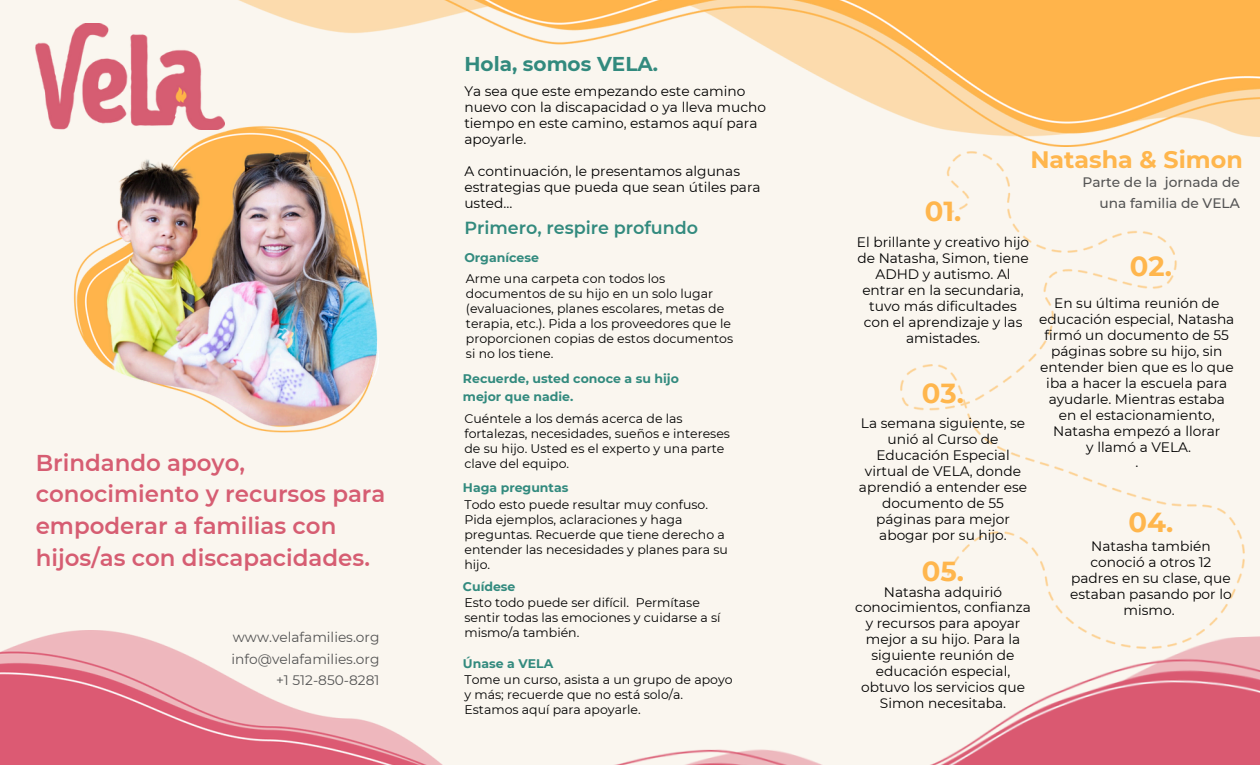
<style>
.page{position:relative;width:1260px;height:765px;background:#faf6ef}
.page>*{position:absolute;margin:0;border:0;box-sizing:border-box;transform-origin:0 0}
.t1{font:700 27.5px "Montserrat";color:#ffb64d}
.t2{font:700 23.75px "Montserrat";color:#ffb64d}
.t3{font:600 22.88px/31.9px "Montserrat";color:#d65d72}
.t4{font:700 20px "Montserrat";color:#328a7e}
.t5{font:600 17.5px "Montserrat";color:#328a7e}
.t6{font:13.75px/16px "Montserrat";color:#000;text-align:center}
.t7{font:13.75px "Montserrat";color:#545454}
.t8{font:500 13.75px/21.5px "Montserrat";color:#545454;text-align:right}
.t9{font:12.5px/15px "Montserrat";color:#000}
.t10{font:700 12.5px/18.8px "Montserrat";color:#328a7e}
</style>
<div class="page">
<img style="left:0;top:630px;width:443px;height:135px">
<img style="left:238px;top:0;width:1022px;height:147px">
<img style="left:901px;top:151px;width:343px;height:473px">
<img style="left:36px;top:24px;width:166px;height:106px">
<img style="left:59px;top:108px;width:340px;height:325px">
<img style="left:614px;top:624px;width:646px;height:141px">
<p class="t3" style="left:36px;top:446px;width:351px">Brindando apoyo, conocimiento y recursos para empoderar a familias con hijos/as con discapacidades.</p>
<h5 class="t7" style="left:233px;top:629px;width:148px">www.velafamilies.org</h5>
<p class="t7" style="left:232px;top:651px;width:149px">info@velafamilies.org</p>
<p class="t7" style="left:276px;top:672px;width:105px">+1 512-850-8281</p>
<h1 class="t4" style="left:464px;top:52px;width:195px">Hola, somos VELA.</h1>
<h1 class="t6" style="left:464px;top:84px;width:303px;text-align:left">Ya sea que este empezando este camino nuevo con la discapacidad o ya lleva mucho tiempo en este camino, estamos aquí para apoyarle.</h1>
<h5 class="t6" style="left:464px;top:163px;width:298px;text-align:left">A continuación, le presentamos algunas estrategias que pueda que sean útiles para usted...</h5>
<p class="t5" style="left:464px;top:217px;width:235px">Primero, respire profundo</p>
<h5 class="t10" style="left:464px;top:248px;width:76px">Organícese</h5>
<h2 class="t9" style="left:466px;top:272px;width:269px">Arme una carpeta con todos los documentos de su hijo en un solo lugar (evaluaciones, planes escolares, metas de terapia, etc.). Pida a los proveedores que le proporcionen copias de estos documentos si no los tiene.</h2>
<p class="t10" style="left:463px;top:369px;width:217px">Recuerde, usted conoce a su hijo mejor que nadie.</p>
<p class="t9" style="left:465px;top:411px;width:267px">Cuéntele a los demás acerca de las fortalezas, necesidades, sueños e intereses de su hijo. Usted es el experto y una parte clave del equipo.</p>
<h5 class="t10" style="left:463px;top:478px;width:107px">Haga preguntas</h5>
<p class="t9" style="left:465px;top:497px;width:265px">Todo esto puede resultar muy confuso.<br>Pida ejemplos, aclaraciones y haga preguntas. Recuerde que tiene derecho a entender las necesidades y planes para su hijo.</p>
<p class="t10" style="left:463px;top:577px;width:54px">Cuídese</p>
<p class="t9" style="left:465px;top:595px;width:258px">Esto todo puede ser difícil. Permítase sentir todas las emociones y cuidarse a sí mismo/a también.</p>
<h5 class="t10" style="left:463px;top:654px;width:92px">Únase a VELA</h5>
<p class="t9" style="left:465px;top:673px;width:270px">Tome un curso, asista a un grupo de apoyo y más; recuerde que no está solo/a.<br>Estamos aquí para apoyarle.</p>
<p class="t1" style="left:925px;top:194px;width:38px">01.</p>
<p class="t2" style="left:1030px;top:145px;width:214px">Natasha &amp; Simon</p>
<p class="t8" style="left:1082px;top:171px;width:159px">Parte de la jornada de una familia de VELA</p>
<h5 class="t6" style="left:857px;top:234px;width:174px">El brillante y creativo hijo de Natasha, Simon, tiene<br>ADHD y autismo. Al entrar en la secundaria, tuvo más dificultades con el aprendizaje y las amistades.</h5>
<h1 class="t1" style="left:922px;top:377px;width:44px">03.</h1>
<p class="t6" style="left:859px;top:415px;width:170px">La semana siguiente, se unió al Curso de<br>Educación Especial virtual de VELA, donde aprendió a entender ese documento de 55 páginas para mejor abogar por su hijo.</p>
<h1 class="t1" style="left:922px;top:555px;width:44px">05.</h1>
<p class="t6" style="left:855px;top:584px;width:177px">Natasha adquirió conocimientos, confianza y recursos para apoyar mejor a su hijo. Para la siguiente reunión de educación especial, obtuvo los servicios que<br>Simon necesitaba.</p>
<h2 class="t1" style="left:1130px;top:249px;width:44px">02.</h2>
<p class="t6" style="left:1039px;top:295px;width:197px">En su última reunión de educación especial, Natasha firmó un documento de 55 páginas sobre su hijo, sin entender bien que es lo que iba a hacer la escuela para ayudarle. Mientras estaba en el estacionamiento,<br>Natasha empezó a llorar</p>
<h1 class="t6" style="left:1086px;top:439px;width:106px">y llamó a VELA.</h1>
<p class="t6" style="left:1135px;top:455px;width:4px">.</p>
<p class="t1" style="left:1129px;top:505px;width:46px">04.</p>
<h4 class="t6" style="left:1070px;top:538px;width:163px">Natasha también conoció a otros 12 padres en su clase, que estaban pasando por lo mismo.</h4>
</div>
